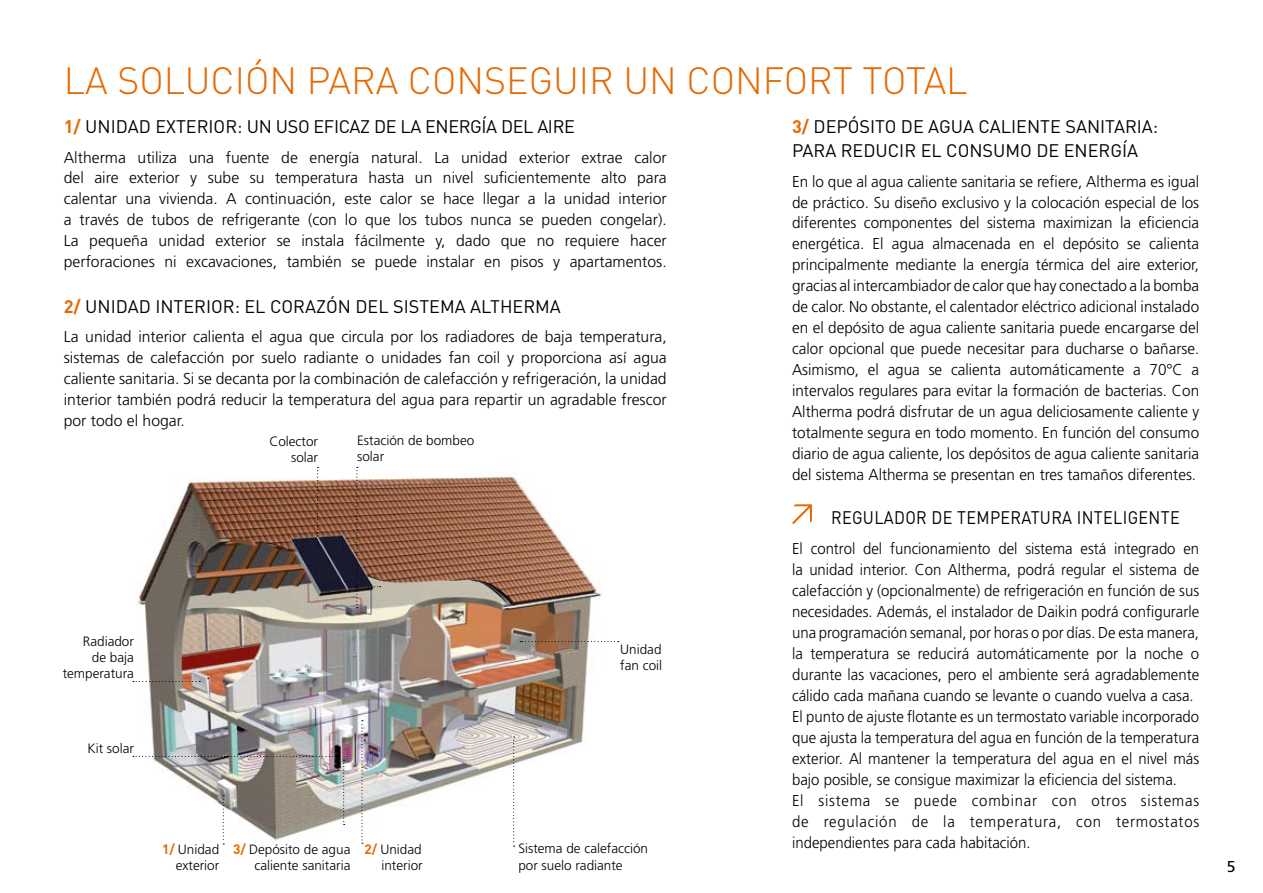
<style>
.page{position:relative;width:1263px;height:893px;background:#fff}
.page>*{position:absolute;margin:0;border:0;box-sizing:border-box;transform-origin:0 0}
.t1{font:300 37.5px "DIN";color:#e66800}
.t2{font:18px/24px "DIN";color:#000}
.t3{font:18px "DIN";letter-spacing:-.02em;color:#000}
.t4{font:18px "DIN";letter-spacing:.02em;color:#000;scale:.9 1}
.t5{font:300 15.75px/21px "Frutiger";color:#000;text-align:justify}
.t6{font:300 15.75px/21px "Frutiger";color:#000;scale:.95 1}
.t7{font:15.75px "Frutiger";color:#000}
.t8{font:300 13.5px/16.2px "Frutiger";color:#000;text-align:right}
.s1{font-weight:700;color:#e66800}
.s2{font-family:"DIN";font-weight:700;color:#e66800}
</style>
<div class="page">
<img style="left:132px;top:466px;width:470px;height:381px">
<svg style="left:343px;top:760px;width:2px;height:65px"></svg>
<svg style="left:133px;top:756px;width:204px;height:1px"></svg>
<svg style="left:133px;top:681px;width:67px;height:1px"></svg>
<svg style="left:361px;top:720px;width:2px;height:124px"></svg>
<svg style="left:520px;top:641px;width:99px;height:1px"></svg>
<svg style="left:356px;top:467px;width:25px;height:141px;background:#937160"></svg>
<svg style="left:317px;top:467px;width:2px;height:79px"></svg>
<svg style="left:223px;top:795px;width:1px;height:49px"></svg>
<svg style="left:513px;top:736px;width:2px;height:111px"></svg>
<svg style="left:792px;top:504px;width:20px;height:20px"></svg>
<h1 class="t1" style="left:64px;top:56px;width:905px">LA SOLUCIÓN PARA CONSEGUIR UN CONFORT TOTAL</h1>
<p class="t3" style="left:64px;top:116px;width:513px"><span class="s1">1/</span> UNIDAD EXTERIOR: UN USO EFICAZ DE LA ENERGÍA DEL AIRE</p>
<p class="t5" style="left:64px;top:147px;width:604px">Altherma utiliza una fuente de energía natural. La unidad exterior extrae calor del aire exterior y sube su temperatura hasta un nivel suficientemente alto para calentar una vivienda. A continuación, este calor se hace llegar a la unidad interior a través de tubos de refrigerante (con lo que los tubos nunca se pueden congelar).<br>La pequeña unidad exterior se instala fácilmente y, dado que no requiere hacer perforaciones ni excavaciones, también se puede instalar en pisos y apartamentos.</p>
<p class="t2" style="left:64px;top:294px;width:498px"><span class="s1">2/</span> UNIDAD INTERIOR: EL CORAZÓN DEL SISTEMA ALTHERMA</p>
<p class="t5" style="left:64px;top:326px;width:604px">La unidad interior calienta el agua que circula por los radiadores de baja temperatura, sistemas de calefacción por suelo radiante o unidades fan coil y proporciona así agua caliente sanitaria. Si se decanta por la combinación de calefacción y refrigeración, la unidad interior también podrá reducir la temperatura del agua para repartir un agradable frescor por todo el hogar.</p>
<p class="t8" style="left:269px;top:433px;width:50px">Colector solar</p>
<p class="t8" style="left:357px;top:432px;width:119px;text-align:left">Estación de bombeo solar</p>
<p class="t8" style="left:63px;top:633px;width:73px">Radiador<br>de baja temperatura</p>
<p class="t8" style="left:87px;top:740px;width:48px">Kit solar</p>
<p class="t8" style="left:162px;top:841px;width:59px"><span class="s2">1/</span> Unidad exterior</p>
<p class="t8" style="left:233px;top:841px;width:119px"><span class="s2">3/</span> Depósito de agua caliente sanitaria</p>
<p class="t8" style="left:364px;top:841px;width:60px"><span class="s2">2/</span> Unidad interior</p>
<p class="t8" style="left:620px;top:641px;width:43px;text-align:left">Unidad fan coil</p>
<p class="t8" style="left:518px;top:841px;width:131px;text-align:left">Sistema de calefacción por suelo radiante</p>
<p class="t2" style="left:792px;top:115px;width:368px"><span class="s1">3/</span> DEPÓSITO DE AGUA CALIENTE SANITARIA:<br>PARA REDUCIR EL CONSUMO DE ENERGÍA</p>
<p class="t5" style="left:792px;top:171px;width:409px">En lo que al agua caliente sanitaria se refiere, Altherma es igual de práctico. Su diseño exclusivo y la colocación especial de los diferentes componentes del sistema maximizan la eficiencia energética. El agua almacenada en el depósito se calienta principalmente mediante la energía térmica del aire exterior, gracias al intercambiador de calor que hay conectado a la bomba de calor. No obstante, el calentador eléctrico adicional instalado en el depósito de agua caliente sanitaria puede encargarse del calor opcional que puede necesitar para ducharse o bañarse.<br>Asimismo, el agua se calienta automáticamente a 70°C a intervalos regulares para evitar la formación de bacterias. Con Altherma podrá disfrutar de un agua deliciosamente caliente y totalmente segura en todo momento. En función del consumo diario de agua caliente, los depósitos de agua caliente sanitaria del sistema Altherma se presentan en tres tamaños diferentes.</p>
<p class="t4" style="left:831px;top:507px;width:389px">REGULADOR DE TEMPERATURA INTELIGENTE</p>
<p class="t6" style="left:792px;top:538px;width:430px">El control del funcionamiento del sistema está integrado en la unidad interior. Con Altherma, podrá regular el sistema de calefacción y (opcionalmente) de refrigeración en función de sus necesidades. Además, el instalador de Daikin podrá configurarle una programación semanal, por horas o por días. De esta manera, la temperatura se reducirá automáticamente por la noche o durante las vacaciones, pero el ambiente será agradablemente cálido cada mañana cuando se levante o cuando vuelva a casa.<br>El punto de ajuste flotante es un termostato variable incorporado que ajusta la temperatura del agua en función de la temperatura exterior. Al mantener la temperatura del agua en el nivel más bajo posible, se consigue maximizar la eficiencia del sistema.<br>El sistema se puede combinar con otros sistemas de regulación de la temperatura, con termostatos independientes para cada habitación.</p>
<p class="t7" style="left:1227px;top:857px;width:10px">5</p>
</div>
